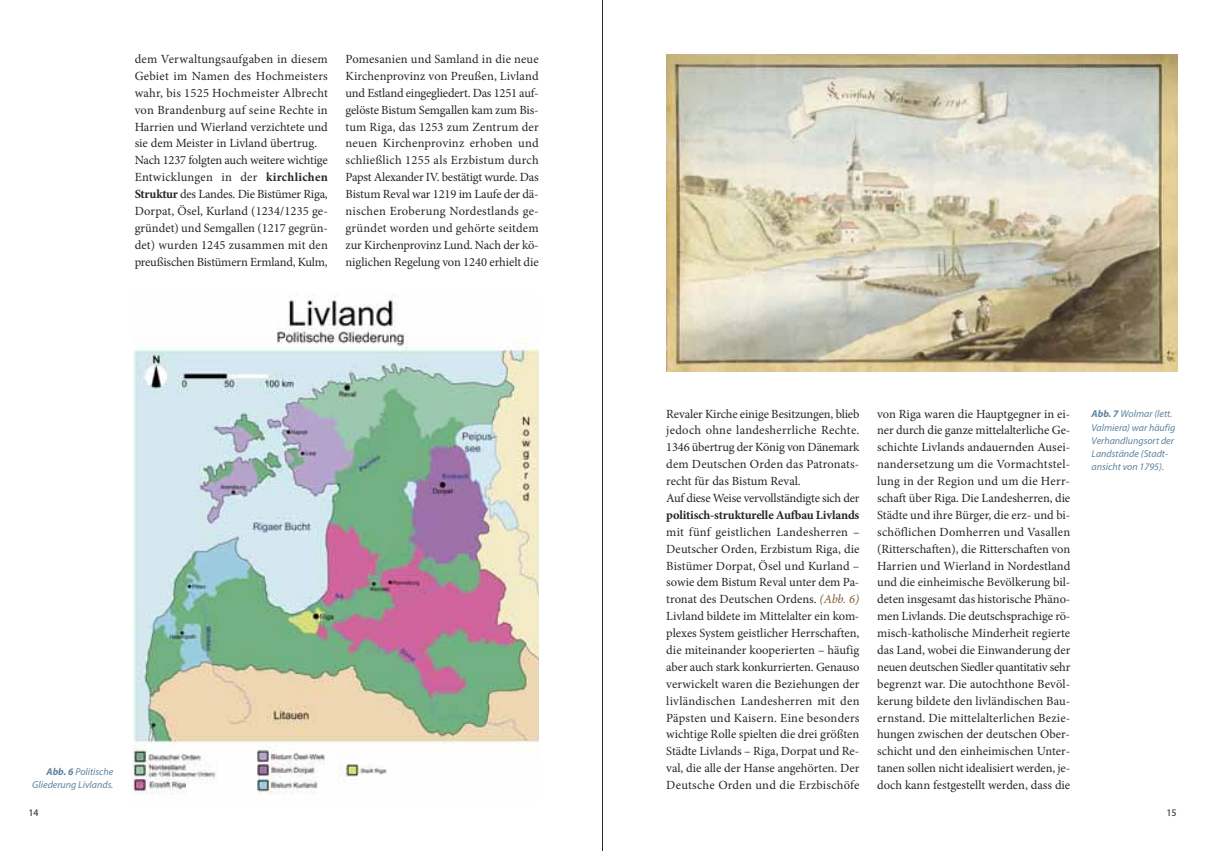
<style>
.page{position:relative;width:1205px;height:851px;background:#fff}
.page>*{position:absolute;margin:0;border:0;box-sizing:border-box;transform-origin:0 0}
.t1{font:12.5px/16.9px "Minion Pro";color:#272526;text-align:justify}
.t2{font:italic 10px/13.1px "Myriad Pro";color:#5e849e;text-align:right}
.t3{font:10px "Myriad Pro";color:#272526}
.s1{font-weight:700}
.s2{font-style:italic;color:#835833}
</style>
<div class="page">
<hr style="left:602px;top:0;width:1px;height:850px;background:#272526">
<img style="left:132px;top:297px;width:407px;height:498px">
<img style="left:666px;top:55px;width:512px;height:316px">
<p class="t1" style="left:135px;top:52px;width:195px">dem Verwaltungsaufgaben in diesem Gebiet im Namen des Hochmeisters wahr, bis 1525 Hochmeister Albrecht von Brandenburg auf seine Rechte in Harrien und Wierland verzichtete und sie dem Meister in Livland übertrug.</p>
<p class="t1" style="left:135px;top:153px;width:195px">Nach 1237 folgten auch weitere wichtige Entwicklungen in der <span class="s1">kirchlichen Struktur</span> des Landes. Die Bistümer Riga, Dorpat, Ösel, Kurland (1234/1235 ge&shy;gründet) und Semgallen (1217 gegrün&shy;det) wurden 1245 zusammen mit den preußischen Bistümern Ermland, Kulm,</p>
<p class="t1" style="left:345px;top:52px;width:195px">Pomesanien und Samland in die neue Kirchenprovinz von Preußen, Livland und Estland eingegliedert. Das 1251 auf&shy;gelöste Bistum Semgallen kam zum Bis&shy;tum Riga, das 1253 zum Zentrum der neuen Kirchenprovinz erhoben und schließlich 1255 als Erzbistum durch Papst Alexander IV. bestätigt wurde. Das Bistum Reval war 1219 im Laufe der dä&shy;nischen Eroberung Nordestlands ge&shy;gründet worden und gehörte seitdem zur Kirchenprovinz Lund. Nach der kö&shy;niglichen Regelung von 1240 erhielt die</p>
<p class="t2" style="left:32px;top:766px;width:83px"><span class="s1">Abb. 6</span> Politische<br>Gliederung Livlands.</p>
<p class="t3" style="left:28px;top:808px;width:12px">14</p>
<p class="t1" style="left:666px;top:406px;width:195px">Revaler Kirche einige Besitzungen, blieb jedoch ohne landesherrliche Rechte.<br>1346 übertrug der König von Dänemark dem Deutschen Orden das Patronats&shy;recht für das Bistum Reval.</p>
<p class="t1" style="left:666px;top:490px;width:195px">Auf diese Weise vervollständigte sich der <span class="s1">politisch-strukturelle Aufbau Livlands </span>mit fünf geistlichen Landesherren – Deutscher Orden, Erzbistum Riga, die Bistümer Dorpat, Ösel und Kurland – sowie dem Bistum Reval unter dem Pa&shy;tronat des Deutschen Ordens. <span class="s2">(Abb. 6)<br></span>Livland bildete im Mittelalter ein kom&shy;plexes System geistlicher Herrschaften, die miteinander kooperierten – häufig aber auch stark konkurrierten. Genauso verwickelt waren die Beziehungen der livländischen Landesherren mit den Päpsten und Kaisern. Eine besonders wichtige Rolle spielten die drei größten Städte Livlands – Riga, Dorpat und Re&shy;val, die alle der Hanse angehörten. Der Deutsche Orden und die Erzbischöfe</p>
<p class="t1" style="left:877px;top:406px;width:195px">von Riga waren die Hauptgegner in ei&shy;ner durch die ganze mittelalterliche Ge&shy;schichte Livlands andauernden Ausei&shy;nandersetzung um die Vormachtstel&shy;lung in der Region und um die Herr&shy;schaft über Riga. Die Landesherren, die Städte und ihre Bürger, die erz- und bi&shy;schöflichen Domherren und Vasallen (Ritterschaften), die Ritterschaften von Harrien und Wierland in Nordestland und die einheimische Bevölkerung bil&shy;deten insgesamt das historische Phäno&shy;men Livlands. Die deutschsprachige rö&shy;misch-katholische Minderheit regierte das Land, wobei die Einwanderung der neuen deutschen Siedler quantitativ sehr begrenzt war. Die autochthone Bevöl&shy;kerung bildete den livländischen Bau&shy;ernstand. Die mittelalterlichen Bezie&shy;hungen zwischen der deutschen Ober&shy;schicht und den einheimischen Unter&shy;tanen sollen nicht idealisiert werden, je&shy;doch kann festgestellt werden, dass die</p>
<p class="t2" style="left:1091px;top:408px;width:85px;text-align:left"><span class="s1">Abb. 7</span> Wolmar (lett.<br>Valmiera) war häufig<br>Verhandlungsort der<br>Landstände (Stadt&shy;ansicht von 1795).</p>
<p class="t3" style="left:1166px;top:808px;width:12px">15</p>
</div>
